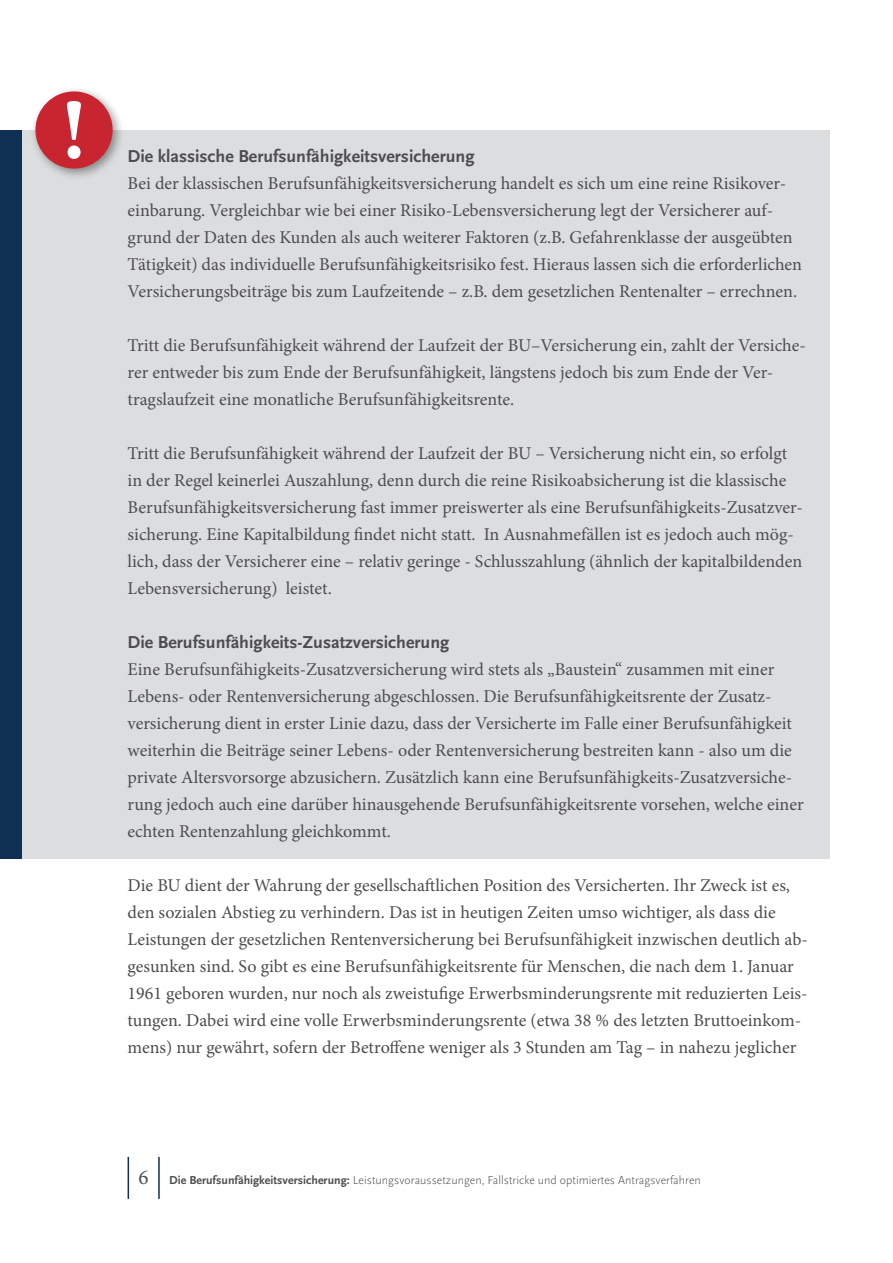
<style>
.page{position:relative;width:893px;height:1263px;background:#fff}
.page>*{position:absolute;margin:0;border:0;box-sizing:border-box;transform-origin:0 0}
.t1{font:700 85.5px "Minion Pro";color:#fff}
.t2{font:21px "Minion Pro";color:#4d4d4f}
.t3{font:18px/27px "Minion Pro";color:#4d4d4f}
.t4{font:700 18px "Scala Sans OT";color:#4d4d4f}
.t5{font:300 12px "Scala Sans OT";color:#4d4d4f}
.s1{font-weight:700}
</style>
<div class="page">
<div style="left:0;top:130px;width:829px;height:729px;background:#dcddde"></div>
<div style="left:0;top:130px;width:21px;height:729px;background:#103053"></div>
<div style="left:29px;top:85px;width:96px;height:95px;background:#000;opacity:.4"></div>
<div style="left:35px;top:91px;width:78px;height:78px;background:#c82531;border-radius:50%"></div>
<hr style="left:128px;top:1157px;width:1px;height:42px;background:#103053">
<hr style="left:158px;top:1157px;width:2px;height:42px;background:#103053">
<h1 class="t1" style="left:62px;top:70px;width:26px">!</h1>
<p class="t4" style="left:128px;top:145px;width:348px">Die klassische Berufsunfähigkeitsversicherung</p>
<p class="t3" style="left:128px;top:170px;width:676px">Bei der klassischen Berufsunfähigkeitsversicherung handelt es sich um eine reine Risikover&shy;einbarung. Vergleichbar wie bei einer Risiko-Lebensversicherung legt der Versicherer auf&shy;grund der Daten des Kunden als auch weiterer Faktoren (z.B. Gefahrenklasse der ausgeübten Tätigkeit) das individuelle Berufsunfähigkeitsrisiko fest. Hieraus lassen sich die erforderlichen Versicherungsbeiträge bis zum Laufzeitende – z.B. dem gesetzlichen Rentenalter – errechnen.</p>
<p class="t3" style="left:128px;top:332px;width:680px">Tritt die Berufsunfähigkeit während der Laufzeit der BU–Versicherung ein, zahlt der Versiche&shy;rer entweder bis zum Ende der Berufsunfähigkeit, längstens jedoch bis zum Ende der Ver&shy;tragslaufzeit eine monatliche Berufsunfähigkeitsrente.</p>
<p class="t3" style="left:128px;top:440px;width:677px">Tritt die Berufsunfähigkeit während der Laufzeit der BU – Versicherung nicht ein, so erfolgt in der Regel keinerlei Auszahlung, denn durch die reine Risikoabsicherung ist die klassische Berufsunfähigkeitsversicherung fast immer preiswerter als eine Berufsunfähigkeits-Zusatzver&shy;sicherung. Eine Kapitalbildung findet nicht statt. In Ausnahmefällen ist es jedoch auch mög&shy;lich, dass der Versicherer eine – relativ geringe - Schlusszahlung (ähnlich der kapitalbildenden Lebensversicherung) leistet.</p>
<p class="t4" style="left:128px;top:631px;width:323px">Die Berufsunfähigkeits-Zusatzversicherung</p>
<p class="t3" style="left:128px;top:656px;width:678px">Eine Berufsunfähigkeits-Zusatzversicherung wird stets als „Baustein“ zusammen mit einer Lebens- oder Rentenversicherung abgeschlossen. Die Berufsunfähigkeitsrente der Zusatz&shy;versicherung dient in erster Linie dazu, dass der Versicherte im Falle einer Berufsunfähigkeit weiterhin die Beiträge seiner Lebens- oder Rentenversicherung bestreiten kann - also um die private Altersvorsorge abzusichern. Zusätzlich kann eine Berufsunfähigkeits-Zusatzversiche&shy;rung jedoch auch eine darüber hinausgehende Berufsunfähigkeitsrente vorsehen, welche einer echten Rentenzahlung gleichkommt.</p>
<p class="t3" style="left:128px;top:872px;width:682px">Die BU dient der Wahrung der gesellschaftlichen Position des Versicherten. Ihr Zweck ist es, den sozialen Abstieg zu verhindern. Das ist in heutigen Zeiten umso wichtiger, als dass die Leistungen der gesetzlichen Rentenversicherung bei Berufsunfähigkeit inzwischen deutlich ab&shy;gesunken sind. So gibt es eine Berufsunfähigkeitsrente für Menschen, die nach dem 1. Januar 1961 geboren wurden, nur noch als zweistufige Erwerbsminderungsrente mit reduzierten Leis&shy;tungen. Dabei wird eine volle Erwerbsminderungsrente (etwa 38 % des letzten Bruttoeinkom&shy;mens) nur gewährt, sofern der Betroffene weniger als 3 Stunden am Tag – in nahezu jeglicher</p>
<p class="t2" style="left:139px;top:1163px;width:12px">6</p>
<p class="t5" style="left:169px;top:1173px;width:533px"><span class="s1">Die Berufsunfähigkeitsversicherung:</span> Leistungsvoraussetzungen, Fallstricke und optimiertes Antragsverfahren</p>
</div>
